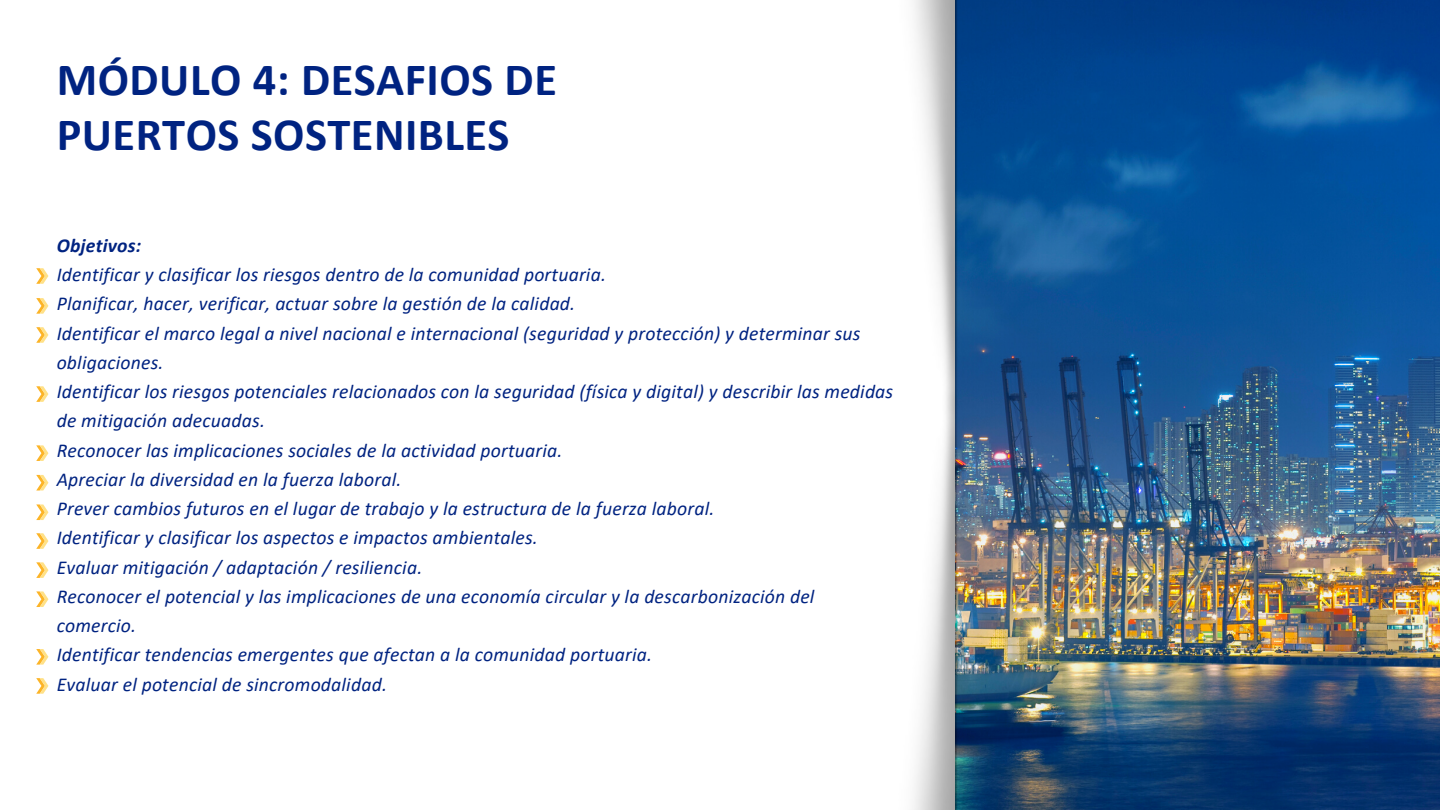
<style>
.page{position:relative;width:1440px;height:810px;background:#fff}
.page>*{position:absolute;margin:0;border:0;box-sizing:border-box;transform-origin:0 0}
.t1{font:700 46.4px/54.8px "Calibri";letter-spacing:.01em;color:#002381}
.t2{font:italic 19.7px/29.2px "Calibri";letter-spacing:.01em;color:#002381}
.t3{font:italic 700 19.7px "Calibri";letter-spacing:.01em;color:#002381}
</style>
<div class="page">
<img style="left:1008px;top:0;width:432px;height:810px">
<svg style="left:36px;top:268px;width:12px;height:16px"></svg>
<svg style="left:36px;top:327px;width:12px;height:16px"></svg>
<svg style="left:36px;top:386px;width:12px;height:16px"></svg>
<svg style="left:36px;top:445px;width:12px;height:16px"></svg>
<svg style="left:36px;top:504px;width:12px;height:16px"></svg>
<svg style="left:36px;top:533px;width:12px;height:16px"></svg>
<svg style="left:36px;top:562px;width:12px;height:16px"></svg>
<svg style="left:36px;top:591px;width:12px;height:16px"></svg>
<svg style="left:36px;top:649px;width:12px;height:16px"></svg>
<svg style="left:36px;top:678px;width:12px;height:16px"></svg>
<svg style="left:36px;top:475px;width:12px;height:16px"></svg>
<svg style="left:36px;top:298px;width:12px;height:16px"></svg>
<img style="left:913px;top:0;width:95px;height:810px">
<h1 class="t1" style="left:57px;top:56px;width:502px">MÓDULO 4: DESAFIOS DE<br>PUERTOS SOSTENIBLES</h1>
<p class="t3" style="left:57px;top:237px;width:86px">Objetivos:</p>
<p class="t2" style="left:57px;top:262px;width:838px">Identificar y clasificar los riesgos dentro de la comunidad portuaria.<br>Planificar, hacer, verificar, actuar sobre la gestión de la calidad.<br>Identificar el marco legal a nivel nacional e internacional (seguridad y protección) y determinar sus obligaciones.<br>Identificar los riesgos potenciales relacionados con la seguridad (física y digital) y describir las medidas de mitigación adecuadas.<br>Reconocer las implicaciones sociales de la actividad portuaria.<br>Apreciar la diversidad en la fuerza laboral.<br>Prever cambios futuros en el lugar de trabajo y la estructura de la fuerza laboral.<br>Identificar y clasificar los aspectos e impactos ambientales.<br>Evaluar mitigación / adaptación / resiliencia.<br>Reconocer el potencial y las implicaciones de una economía circular y la descarbonización del comercio.<br>Identificar tendencias emergentes que afectan a la comunidad portuaria.<br>Evaluar el potencial de sincromodalidad.</p>
</div>
